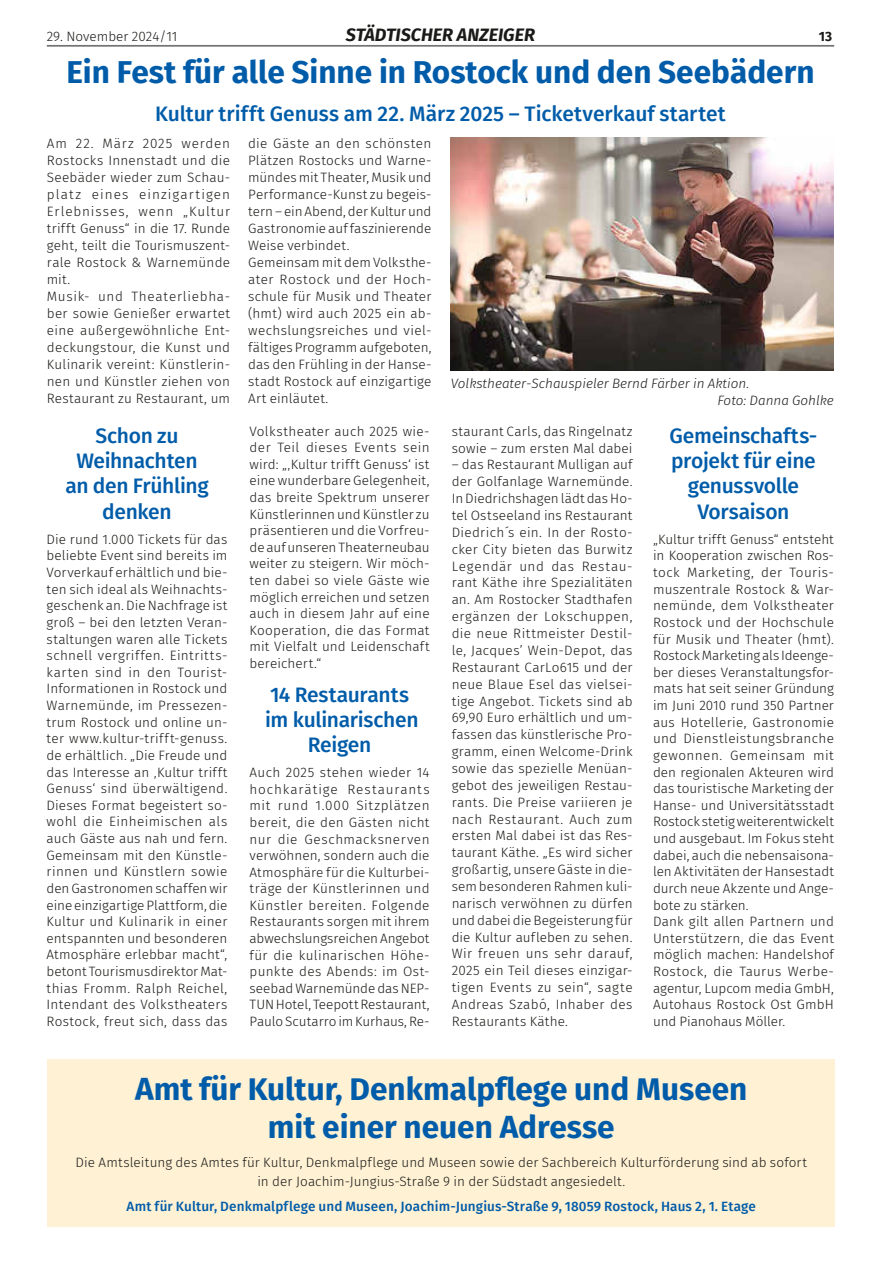
<style>
.page{position:relative;width:881px;height:1263px;background:#fff}
.page>*{position:absolute;margin:0;border:0;box-sizing:border-box;transform-origin:0 0}
.t1{font:700 31.5px/37.8px "Fira Sans";color:#005ca9;text-align:center}
.t2{font:500 21px/25.3px "Fira Sans";letter-spacing:-.015em;color:#005ca9;text-align:center}
.t3{font:italic 700 18px "Fira Sans";color:#1a1a18}
.t4{font:300 13.5px/16.6px "Fira Sans";letter-spacing:.01em;color:#1a1a18;text-align:justify}
.t5{font:500 13.5px "Fira Sans";letter-spacing:.01em;color:#005ca9}
.t6{font:italic 300 13.5px/16.5px "Fira Sans";color:#1a1a18}
.t7{font:700 13.5px "Fira Sans";color:#1a1a18}
</style>
<div class="page">
<hr style="left:47px;top:45px;width:786px;height:1px;background:#6f6f6e">
<hr style="left:47px;top:46px;width:786px;height:1px;background:#6f6f6e">
<img style="left:450px;top:137px;width:383px;height:234px">
<div style="left:48px;top:1059px;width:786px;height:168px;background:#fff1d4"></div>
<p class="t4" style="left:47px;top:28px;width:132px">29. November 2024/11</p>
<h3 class="t3" style="left:346px;top:20px;width:190px">STÄDTISCHER ANZEIGER</h3>
<p class="t7" style="left:818px;top:25px;width:15px">13</p>
<h1 class="t1" style="left:66px;top:51px;width:749px">Ein Fest für alle Sinne in Rostock und den Seebädern</h1>
<h2 class="t2" style="left:155px;top:100px;width:571px">Kultur trifft Genuss am 22. März 2025 – Ticketverkauf startet</h2>
<p class="t4" style="left:47px;top:135px;width:185px;text-align:left">Am 22. März 2025 werden<br>Rostocks Innenstadt und die<br>Seebäder wieder zum Schau&shy;platz eines einzigartigen<br>Erlebnisses, wenn „Kultur trifft Genuss“ in die 17. Runde geht, teilt die Tourismuszent&shy;rale Rostock &amp; Warnemünde mit.<br>Musik- und Theaterliebha&shy;ber sowie Genießer erwartet eine außergewöhnliche Ent&shy;deckungstour, die Kunst und<br>Kulinarik vereint: Künstlerin&shy;nen und Künstler ziehen von<br>Restaurant zu Restaurant, um</p>
<p class="t4" style="left:248px;top:135px;width:185px;text-align:left">die Gäste an den schönsten<br>Plätzen Rostocks und Warne&shy;mündes mit Theater, Musik und<br>Performance-Kunst zu begeis&shy;tern – ein Abend, der Kultur und<br>Gastronomie auf faszinierende<br>Weise verbindet.<br>Gemeinsam mit dem Volksthe&shy;ater Rostock und der Hoch&shy;schule für Musik und Theater (hmt) wird auch 2025 ein ab&shy;wechslungsreiches und viel&shy;fältiges Programm aufgeboten, das den Frühling in der Hanse&shy;stadt Rostock auf einzigartige<br>Art einläutet.</p>
<p class="t6" style="left:717px;top:375px;width:118px;text-indent:-266px">Volkstheater-Schauspieler Bernd Färber in Aktion.<br>Foto: Danna Gohlke</p>
<h2 class="t2" style="left:65px;top:422px;width:145px">Schon zu<br>Weihnachten an den Frühling denken</h2>
<p class="t4" style="left:47px;top:531px;width:182px">Die rund 1.000 Tickets für das beliebte Event sind bereits im Vorverkauf erhältlich und bie&shy;ten sich ideal als Weihnachts&shy;geschenk an. Die Nachfrage ist groß – bei den letzten Veran&shy;staltungen waren alle Tickets schnell vergriffen. Eintritts&shy;karten sind in den Tourist-Informationen in Rostock und Warnemünde, im Pressezen&shy;trum Rostock und online un&shy;ter www.kultur-trifft-genuss. de erhältlich. „Die Freude und das Interesse an ‚Kultur trifft Genuss‘ sind überwältigend.<br>Dieses Format begeistert so&shy;wohl die Einheimischen als auch Gäste aus nah und fern.<br>Gemeinsam mit den Künstle&shy;rinnen und Künstlern sowie den Gastronomen schaffen wir eine einzigartige Plattform, die Kultur und Kulinarik in einer entspannten und besonderen Atmosphäre erlebbar macht“, betont Tourismusdirektor Mat&shy;thias Fromm. Ralph Reichel, Intendant des Volkstheaters Rostock, freut sich, dass das</p>
<p class="t4" style="left:249px;top:423px;width:181px">Volkstheater auch 2025 wie&shy;der Teil dieses Events sein wird: „‚Kultur trifft Genuss‘ ist eine wunderbare Gelegenheit, das breite Spektrum unserer Künstlerinnen und Künstler zu präsentieren und die Vorfreu&shy;de auf unseren Theaterneubau weiter zu steigern. Wir möch&shy;ten dabei so viele Gäste wie möglich erreichen und setzen auch in diesem Jahr auf eine Kooperation, die das Format mit Vielfalt und Leidenschaft bereichert.“</p>
<h2 class="t2" style="left:265px;top:680px;width:155px">14 Restaurants im kulinarischen<br>Reigen</h2>
<p class="t4" style="left:249px;top:764px;width:181px">Auch 2025 stehen wieder 14 hochkarätige Restaurants mit rund 1.000 Sitzplätzen bereit, die den Gästen nicht nur die Geschmacksnerven verwöhnen, sondern auch die Atmosphäre für die Kulturbei&shy;träge der Künstlerinnen und Künstler bereiten. Folgende Restaurants sorgen mit ihrem abwechslungsreichen Angebot für die kulinarischen Höhe&shy;punkte des Abends: im Ost&shy;seebad Warnemünde das NEP-TUN Hotel, Teepott Restaurant, Paulo Scutarro im Kurhaus, Re-</p>
<p class="t4" style="left:451px;top:422px;width:182px">staurant Carls, das Ringelnatz sowie – zum ersten Mal dabei</p>
<p class="t4" style="left:451px;top:456px;width:182px">– das Restaurant Mulligan auf der Golfanlage Warnemünde.<br>In Diedrichshagen lädt das Ho&shy;tel Ostseeland ins Restaurant Diedrich´s ein. In der Rosto&shy;cker City bieten das Burwitz Legendär und das Restau&shy;rant Käthe ihre Spezialitäten an. Am Rostocker Stadthafen ergänzen der Lokschuppen, die neue Rittmeister Destil&shy;le, Jacques’ Wein-Depot, das Restaurant CarLo615 und der neue Blaue Esel das vielsei&shy;tige Angebot. Tickets sind ab 69,90 Euro erhältlich und um&shy;fassen das künstlerische Pro&shy;gramm, einen Welcome-Drink sowie das spezielle Menüan&shy;gebot des jeweiligen Restau&shy;rants. Die Preise variieren je nach Restaurant. Auch zum ersten Mal dabei ist das Res&shy;taurant Käthe. „Es wird sicher großartig, unsere Gäste in die&shy;sem besonderen Rahmen kuli&shy;narisch verwöhnen zu dürfen und dabei die Begeisterung für die Kultur aufleben zu sehen.<br>Wir freuen uns sehr darauf, 2025 ein Teil dieses einzigar&shy;tigen Events zu sein“, sagte Andreas Szabó, Inhaber des Restaurants Käthe.</p>
<h2 class="t2" style="left:669px;top:422px;width:149px">Gemeinschafts&shy;projekt für eine genussvolle<br>Vorsaison</h2>
<p class="t4" style="left:652px;top:531px;width:182px;text-align:left">„Kultur trifft Genuss“ entsteht in Kooperation zwischen Ros&shy;tock Marketing, der Touris&shy;muszentrale Rostock &amp; War&shy;nemünde, dem Volkstheater<br>Rostock und der Hochschule für Musik und Theater (hmt).<br>Rostock Marketing als Ideenge&shy;ber dieses Veranstaltungsfor&shy;mats hat seit seiner Gründung im Juni 2010 rund 350 Partner aus Hotellerie, Gastronomie und Dienstleistungsbranche gewonnen. Gemeinsam mit den regionalen Akteuren wird das touristische Marketing der<br>Hanse- und Universitätsstadt<br>Rostock stetig weiterentwickelt und ausgebaut. Im Fokus steht dabei, auch die nebensaisona&shy;len Aktivitäten der Hansestadt durch neue Akzente und Ange&shy;bote zu stärken.<br>Dank gilt allen Partnern und<br>Unterstützern, die das Event möglich machen: Handelshof<br>Rostock, die Taurus Werbe&shy;agentur, Lupcom media GmbH,<br>Autohaus Rostock Ost GmbH und Pianohaus Möller.</p>
<h1 class="t1" style="left:135px;top:1068px;width:613px">Amt für Kultur, Denkmalpflege und Museen mit einer neuen Adresse</h1>
<p class="t4" style="left:75px;top:1152px;width:732px;line-height:19.2px;text-align:center">Die Amtsleitung des Amtes für Kultur, Denkmalpflege und Museen sowie der Sachbereich Kulturförderung sind ab sofort in der Joachim-Jungius-Straße 9 in der Südstadt angesiedelt.</p>
<p class="t5" style="left:126px;top:1195px;width:630px">Amt für Kultur, Denkmalpflege und Museen, Joachim-Jungius-Straße 9, 18059 Rostock, Haus 2, 1. Etage</p>
</div>
